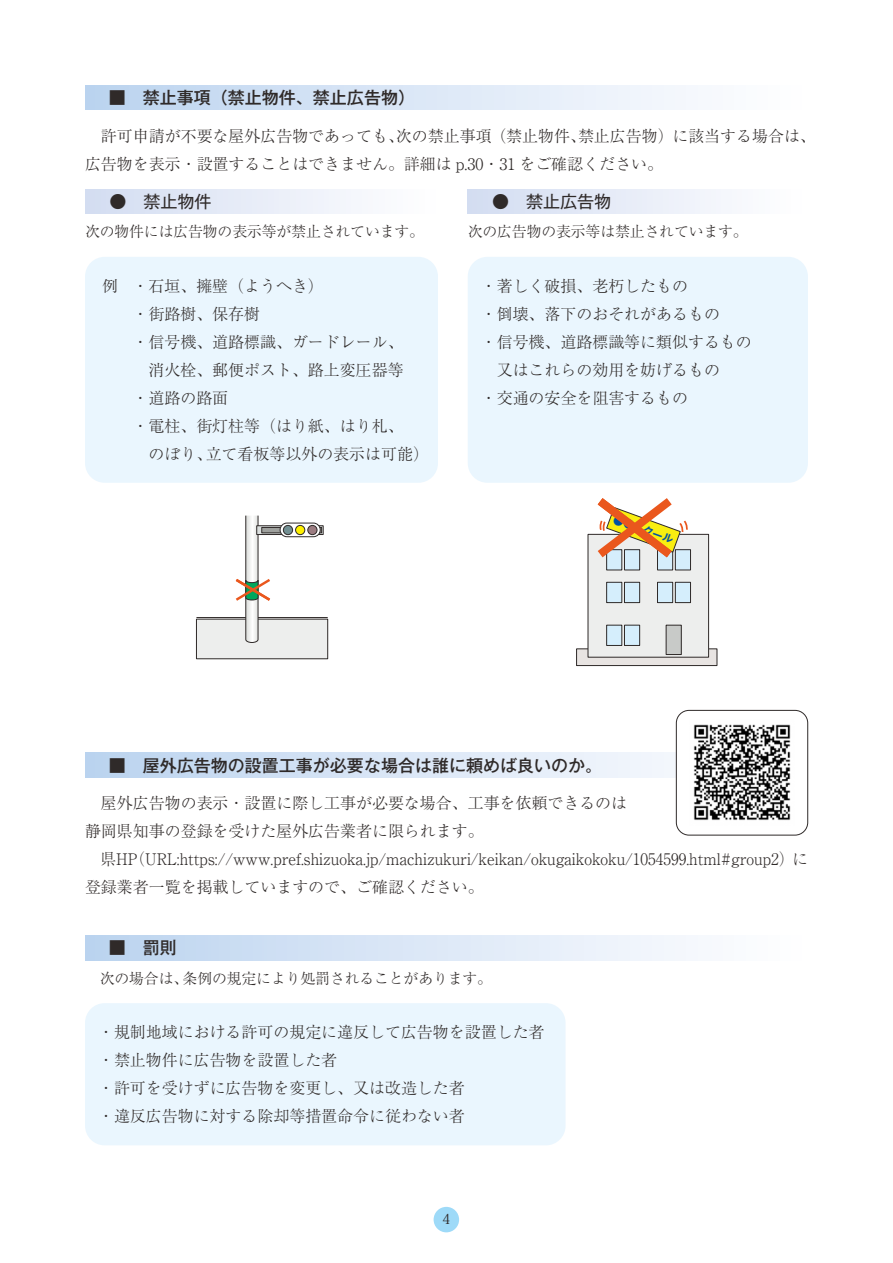
<style>
.page{position:relative;width:893px;height:1263px;background:#fff}
.page>*{position:absolute;margin:0;border:0;box-sizing:border-box;transform-origin:0 0}
.t1{font:500 16.95px "Gothic MB101 Pro";color:#2f2a29}
.t2{font:16.95px "Gothic MB101 Pro";color:#2f2a29}
.t3{font:300 15.9px/27.9px "Ryumin Pro";color:#2f2a29}
.t4{font:300 15.9px/27.9px "Ryumin Pro";color:#2f2a29;scale:.96 1}
.t5{font:300 14.85px "Ryumin Pro";letter-spacing:-.01em;color:#2f2a29}
.t6{font:13.8px "Koz Min Pr 6 N";color:#2f2a29}
.t7{font:700 10.8px "Gothic MB101 Pro De";color:#0051a4}
</style>
<div class="page">
<div style="left:434px;top:1207px;width:25px;height:25px;background:#9edaf8;border-radius:50%"></div>
<div style="left:85px;top:257px;width:353px;height:226px;background:#eaf6fe;border-radius:20px"></div>
<div style="left:85px;top:1003px;width:481px;height:142px;background:#eaf6fe;border-radius:20px"></div>
<div style="left:468px;top:257px;width:340px;height:226px;background:#eaf6fe;border-radius:20px"></div>
<div style="left:85px;top:189px;width:353px;height:25px;background:linear-gradient(to right,#d3ddf1,#fff)"></div>
<div style="left:468px;top:189px;width:336px;height:25px;background:linear-gradient(to right,#d3ddf1,#fff)"></div>
<div style="left:86px;top:85px;width:721px;height:24px;background:linear-gradient(to right,#bcd3ef,#fff)"></div>
<svg style="left:86px;top:753px;width:590px;height:24px;background:#d7e5f5"></svg>
<div style="left:86px;top:935px;width:721px;height:25px;background:linear-gradient(to right,#bcd3ef,#fff)"></div>
<div style="left:676px;top:710px;width:132px;height:125px;border:1px solid #2f2a29;border-radius:13px"></div>
<hr style="left:196px;top:617px;width:132px;height:1px;background:#2f2a29">
<div style="left:196px;top:619px;width:132px;height:40px;background:#edeeed"></div>
<div style="left:196px;top:619px;width:132px;height:40px;border:1px solid #2f2a29"></div>
<div style="left:257px;top:525px;width:66px;height:10px;border:1px solid #2f2a29"></div>
<div style="left:262px;top:527px;width:60px;height:6px;background:#9ea09d"></div>
<div style="left:262px;top:527px;width:60px;height:6px;border:1px solid #2f2a29"></div>
<svg style="left:280px;top:523px;width:40px;height:14px"></svg>
<div style="left:280px;top:523px;width:40px;height:14px;border:1px solid #2f2a29;border-radius:7px"></div>
<div style="left:283px;top:525px;width:10px;height:10px;background:#728f92;border-radius:50%"></div>
<div style="left:283px;top:525px;width:10px;height:10px;border:1px solid #2f2a29;border-radius:50%"></div>
<div style="left:296px;top:525px;width:9px;height:10px;background:#fff100;border-radius:50%"></div>
<div style="left:295px;top:525px;width:10px;height:10px;border:1px solid #2f2a29;border-radius:50%"></div>
<div style="left:308px;top:525px;width:9px;height:10px;background:#9b7c81;border-radius:50%"></div>
<div style="left:308px;top:525px;width:9px;height:10px;border:1px solid #2f2a29;border-radius:50%"></div>
<svg style="left:233px;top:515px;width:40px;height:128px"></svg>
<div style="left:577px;top:649px;width:140px;height:16px;background:#e8e4e2"></div>
<div style="left:576px;top:649px;width:141px;height:17px;border:1px solid #2f2a29"></div>
<div style="left:588px;top:534px;width:121px;height:123px;background:#edeeed"></div>
<div style="left:588px;top:534px;width:121px;height:123px;border:1px solid #2f2a29"></div>
<div style="left:607px;top:550px;width:15px;height:20px;background:#d5eefc"></div>
<div style="left:624px;top:550px;width:16px;height:20px;background:#d5eefc"></div>
<div style="left:624px;top:549px;width:16px;height:21px;border:1px solid #2f2a29"></div>
<div style="left:657px;top:550px;width:16px;height:20px;background:#d5eefc"></div>
<div style="left:657px;top:549px;width:16px;height:21px;border:1px solid #2f2a29"></div>
<div style="left:675px;top:550px;width:15px;height:20px;background:#d5eefc"></div>
<div style="left:675px;top:549px;width:16px;height:21px;border:1px solid #2f2a29"></div>
<div style="left:607px;top:582px;width:15px;height:21px;background:#d5eefc"></div>
<div style="left:606px;top:582px;width:16px;height:21px;border:1px solid #2f2a29"></div>
<div style="left:624px;top:582px;width:16px;height:21px;background:#d5eefc"></div>
<div style="left:624px;top:582px;width:16px;height:21px;border:1px solid #2f2a29"></div>
<div style="left:607px;top:625px;width:15px;height:20px;background:#d5eefc"></div>
<div style="left:606px;top:625px;width:16px;height:21px;border:1px solid #2f2a29"></div>
<div style="left:624px;top:625px;width:16px;height:20px;background:#d5eefc"></div>
<div style="left:624px;top:625px;width:16px;height:21px;border:1px solid #2f2a29"></div>
<div style="left:666px;top:625px;width:15px;height:29px;background:#c8cac8"></div>
<div style="left:666px;top:625px;width:15px;height:30px;border:1px solid #2f2a29"></div>
<div style="left:657px;top:582px;width:16px;height:21px;background:#d5eefc"></div>
<div style="left:657px;top:582px;width:16px;height:21px;border:1px solid #2f2a29"></div>
<div style="left:675px;top:582px;width:15px;height:21px;background:#d5eefc"></div>
<div style="left:675px;top:582px;width:16px;height:21px;border:1px solid #2f2a29"></div>
<svg style="left:589px;top:498px;width:100px;height:67px"></svg>
<img style="left:693px;top:724px;width:98px;height:97px">
<p class="t1" style="left:109px;top:83px;width:308px">■　禁止事項（禁止物件、禁止広告物）</p>
<p class="t3" style="left:85px;top:120px;width:732px;text-indent:16px">許可申請が不要な屋外広告物であっても、次の禁止事項（禁止物件、禁止広告物）に該当する場合は、広告物を表示・設置することはできません。詳細は p.30・31 をご確認ください。</p>
<p class="t2" style="left:109px;top:187px;width:104px">●　禁止物件</p>
<p class="t2" style="left:492px;top:187px;width:121px">●　禁止広告物</p>
<p class="t5" style="left:85px;top:220px;width:341px">次の物件には広告物の表示等が禁止されています。</p>
<p class="t5" style="left:468px;top:220px;width:282px">次の広告物の表示等は禁止されています。</p>
<p class="t3" style="left:102px;top:271px;width:223px">例 ・石垣、擁壁（ようへき）</p>
<p class="t3" style="left:133px;top:299px;width:129px">・街路樹、保存樹</p>
<p class="t3" style="left:133px;top:327px;width:273px">・信号機、道路標識、ガードレール、</p>
<p class="t3" style="left:149px;top:355px;width:257px">消火栓、郵便ポスト、路上変圧器等</p>
<p class="t3" style="left:133px;top:383px;width:97px">・道路の路面</p>
<p class="t3" style="left:133px;top:410px;width:273px">・電柱、街灯柱等（はり紙、はり札、</p>
<p class="t3" style="left:149px;top:438px;width:282px">のぼり、立て看板等以外の表示は可能）</p>
<p class="t3" style="left:481px;top:271px;width:209px">・著しく破損、老朽したもの</p>
<p class="t3" style="left:481px;top:299px;width:241px">・倒壊、落下のおそれがあるもの</p>
<p class="t3" style="left:481px;top:327px;width:273px">・信号機、道路標識等に類似するもの</p>
<p class="t3" style="left:497px;top:355px;width:225px">又はこれらの効用を妨げるもの</p>
<p class="t3" style="left:481px;top:383px;width:209px">・交通の安全を阻害するもの</p>
<p class="t7" style="left:617px;top:510px;width:64px;rotate:20deg">●●スクール</p>
<p class="t1" style="left:109px;top:751px;width:495px">■　屋外広告物の設置工事が必要な場合は誰に頼めば良いのか。</p>
<p class="t3" style="left:85px;top:788px;width:544px;text-indent:16px">屋外広告物の表示・設置に際し工事が必要な場合、工事を依頼できるのは静岡県知事の登録を受けた屋外広告業者に限られます。</p>
<p class="t4" style="left:85px;top:844px;width:754px;text-indent:16px">県HP（URL:https://www.pref.shizuoka.jp/machizukuri/keikan/okugaikokoku/1054599.html#group2）に登録業者一覧を掲載していますので、ご確認ください。</p>
<p class="t1" style="left:109px;top:934px;width:70px">■　罰則</p>
<p class="t5" style="left:85px;top:966px;width:409px">　次の場合は、条例の規定により処罰されることがあります。</p>
<p class="t3" style="left:98px;top:1017px;width:448px">・規制地域における許可の規定に違反して広告物を設置した者・禁止物件に広告物を設置した者<br>・許可を受けずに広告物を変更し、又は改造した者<br>・違反広告物に対する除却等措置命令に従わない者</p>
<p class="t6" style="left:442px;top:1211px;width:10px">4</p>
</div>
